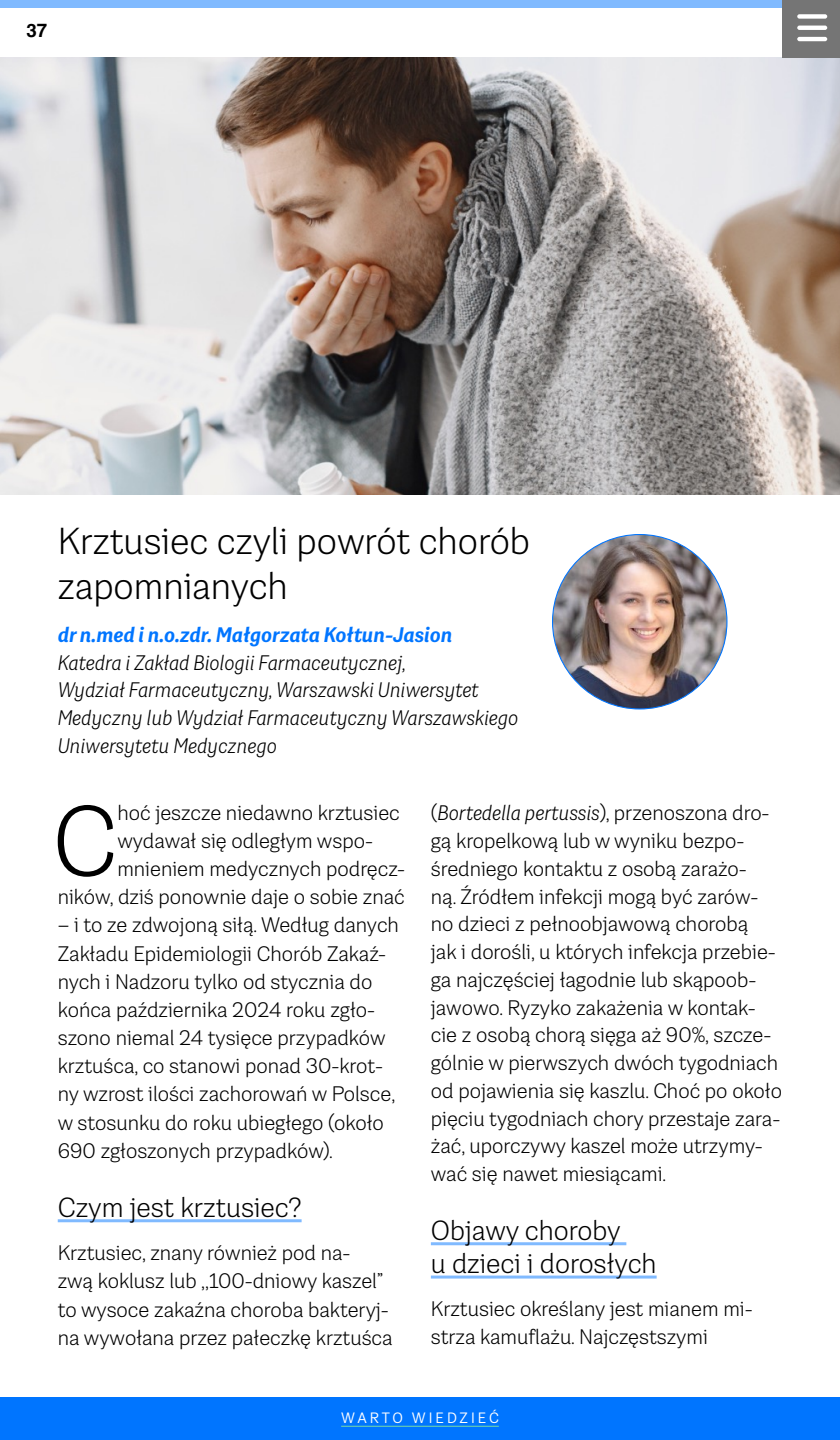
<style>
.page{position:relative;width:840px;height:1440px;background:#fff}
.page>*{position:absolute;margin:0;border:0;box-sizing:border-box;transform-origin:0 0}
.drop{font:300 100.27px "Grotesco";color:#000}
.sub-arty{font:300 37.5px/45px "Grotesco";color:#000}
.Sub-wiedza{font:300 27.75px/33.3px "Grotesco";color:#000}
.main{font:300 21px/27.8px "Grotesco";color:#000}
.drop-2{font:300 21px/28.2px "Grotesco";color:#000}
.placowka{font:italic 300 21px/27.8px "Grotesco";color:#000}
.autor{font:italic 700 21px "Grotesco";color:#0075ff}
.t1{font:700 18.75px "Helvetica";color:#000}
.t2{font:15px "Grotesco";letter-spacing:.2em;color:#fff}
.s1{font-style:italic}
</style>
<div class="page">
<hr style="left:58px;top:1219px;width:244px;height:3px;background:#80baff">
<hr style="left:431px;top:1242px;width:195px;height:3px;background:#80baff">
<hr style="left:431px;top:1276px;width:226px;height:3px;background:#80baff">
<img style="left:553px;top:535px;width:174px;height:174px;border-radius:87px">
<img style="left:0;top:58px;width:840px;height:437px">
<div style="left:0;top:0;width:840px;height:8px;background:#80baff"></div>
<div style="left:782px;top:0;width:58px;height:58px;background:#757575"></div>
<div style="left:797px;top:14px;width:30px;height:5px;background:#fff;border-radius:2px"></div>
<hr style="left:797px;top:26px;width:30px;height:4px;background:#fff;border-radius:2px">
<hr style="left:797px;top:37px;width:30px;height:4px;background:#fff;border-radius:2px">
<div style="left:0;top:1397px;width:840px;height:43px;background:#0075ff"></div>
<hr style="left:341px;top:1426px;width:158px;height:1px;background:#78d9a3">
<p class="t1" style="left:26px;top:19px;width:22px">37</p>
<p class="sub-arty" style="left:58px;top:518px;width:474px">Krztusiec czyli powrót chorób zapomnianych</p>
<p class="autor" style="left:58px;top:621px;width:396px">dr n.med i n.o.zdr. Małgorzata Kołtun-Jasion</p>
<p class="placowka" style="left:58px;top:648px;width:462px">Katedra i Zakład Biologii Farmaceutycznej,<br>Wydział Farmaceutyczny, Warszawski Uniwersytet Medyczny lub Wydział Farmaceutyczny Warszawskiego Uniwersytetu Medycznego</p>
<p class="drop" style="left:52px;top:782px;width:66px">C</p>
<p class="drop-2" style="left:117px;top:799px;width:284px">hoć jeszcze niedawno krztusiec</p>
<p class="drop-2" style="left:117px;top:826px;width:257px">wydawał się odległym wspo-</p>
<p class="drop-2" style="left:117px;top:854px;width:289px">mnieniem medycznych podręcz-</p>
<p class="drop-2" style="left:58px;top:882px;width:349px">ników, dziś ponownie daje o sobie znać</p>
<p class="drop-2" style="left:58px;top:911px;width:343px">– i to ze zdwojoną siłą. Według danych Zakładu Epidemiologii Chorób Zakaź&shy;nych i Nadzoru tylko od stycznia do końca października 2024 roku zgło&shy;szono niemal 24 tysięce przypadków krztuśca, co stanowi ponad 30-krot&shy;ny wzrost ilości zachorowań w Polsce, w stosunku do roku ubiegłego (około 690 zgłoszonych przypadków).</p>
<p class="Sub-wiedza" style="left:58px;top:1190px;width:245px">Czym jest krztusiec?</p>
<p class="main" style="left:58px;top:1238px;width:336px;line-height:28.2px">Krztusiec, znany również pod na-<br>zwą koklusz lub ,,100-dniowy kaszel” to wysoce zakaźna choroba bakteryj&shy;na wywołana przez pałeczkę krztuśca</p>
<p class="main" style="left:431px;top:799px;width:353px">(<span class="s1">Bortedella pertussis</span>), przenoszona dro&shy;gą kropelkową lub w wyniku bezpo&shy;średniego kontaktu z osobą zarażo-<br>ną. Źródłem infekcji mogą być zarów&shy;no dzieci z pełnoobjawową chorobą<br>jak i dorośli, u których infekcja przebie&shy;ga najczęściej łagodnie lub skąpoob&shy;jawowo. Ryzyko zakażenia w kontak&shy;cie z osobą chorą sięga aż 90%, szcze&shy;gólnie w pierwszych dwóch tygodniach od pojawienia się kaszlu. Choć po około pięciu tygodniach chory przestaje zara&shy;żać, uporczywy kaszel może utrzymy&shy;wać się nawet miesiącami.</p>
<p class="Sub-wiedza" style="left:431px;top:1213px;width:227px">Objawy choroby<br>u dzieci i dorosłych</p>
<p class="main" style="left:431px;top:1295px;width:323px">Krztusiec określany jest mianem mi&shy;strza kamuflażu. Najczęstszymi</p>
<p class="t2" style="left:341px;top:1409px;width:159px">WARTO WIEDZIEĆ</p>
</div>
